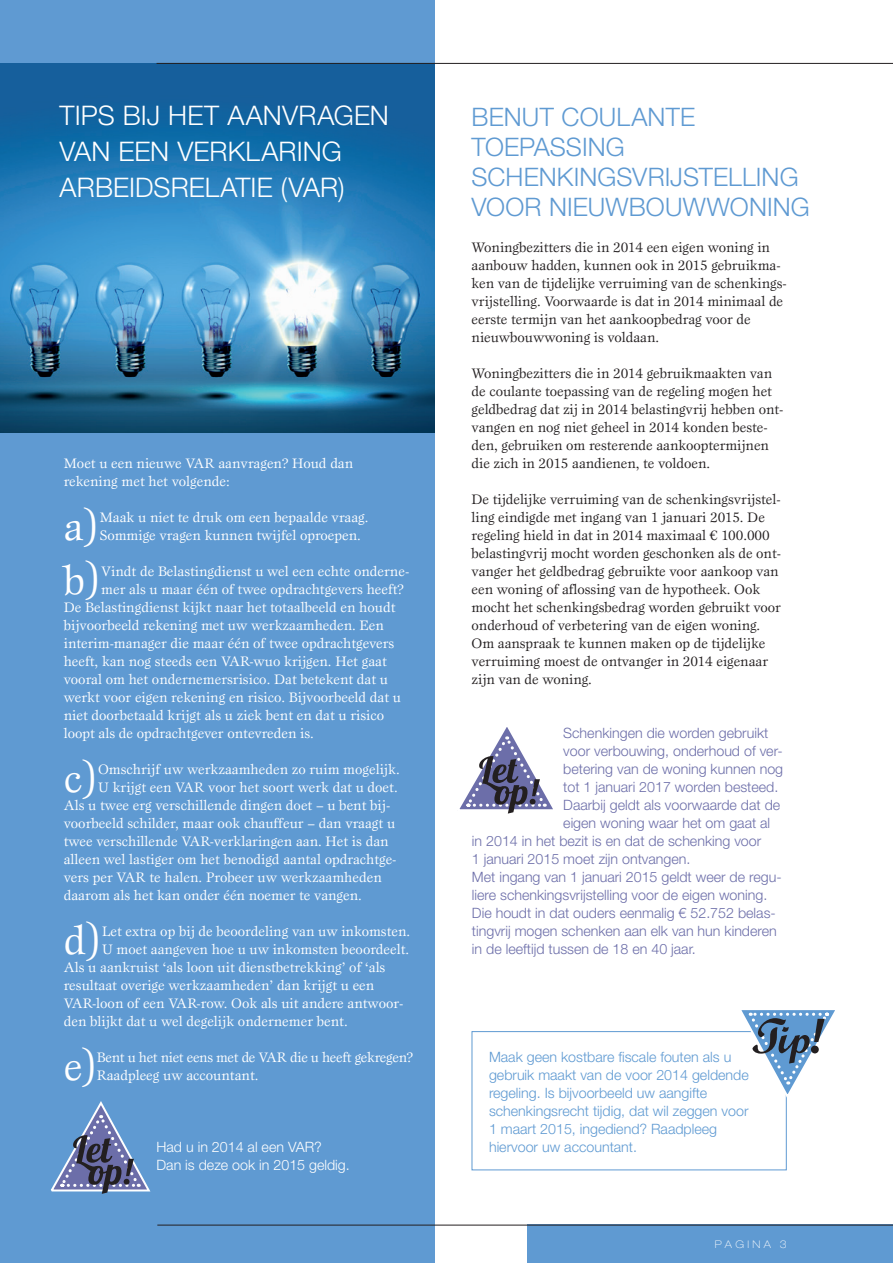
<style>
.page{position:relative;width:893px;height:1263px;background:#fff}
.page>*{position:absolute;margin:0;border:0;box-sizing:border-box;transform-origin:0 0}
.t1{font:41.25px "Esprit Std";color:#fff}
.t2{font:300 27px/36px "Helvetica Neue LT Std";letter-spacing:.005em;color:#fff}
.t3{font:300 25.5px/30px "Helvetica Neue LT Std";letter-spacing:.005em;color:#5f9ad2}
.t4{font:14.25px/18px "Esprit Std";color:#fff}
.t5{font:14.25px/18px "Esprit Std";letter-spacing:-.005em;color:#231f20}
.t6{font:300 14.25px "Helvetica Neue LT Std";color:#6c6ea9}
.t7{font:300 14.25px/18px "Helvetica Neue LT Std";color:#5f9ad2}
.t8{font:14.25px/18px "Esprit Std";letter-spacing:-.02em;color:#fff}
.t9{font:300 14.25px/18px "Helvetica Neue LT Std";color:#fff}
.t10{font:100 expanded 10.5px "Helvetica Neue LT Std";letter-spacing:.315em;color:#fff}
</style>
<div class="page">
<div style="left:0;top:0;width:435px;height:1263px;background:#5f9ad2"></div>
<svg style="left:51px;top:1101px;width:100px;height:93px"></svg>
<div style="left:472px;top:1031px;width:315px;height:139px;border:1px solid #5f9ad2"></div>
<svg style="left:736px;top:1010px;width:99px;height:91px"></svg>
<img style="left:0;top:63px;width:435px;height:369px">
<div style="left:528px;top:1225px;width:365px;height:38px;background:#5f9ad2"></div>
<hr style="left:157px;top:1225px;width:736px;height:1px;background:#231f20">
<hr style="left:157px;top:63px;width:736px;height:1px;background:#231f20">
<svg style="left:459px;top:727px;width:94px;height:86px"></svg>
<h2 class="t2" style="left:60px;top:96px;width:331px">TIPS BIJ HET AANVRAGEN<br>VAN EEN VERKLARING<br>ARBEIDSRELATIE (VAR)</h2>
<p class="t4" style="left:64px;top:454px;width:291px">Moet u een nieuwe VAR aanvragen? Houd dan rekening met het volgende:</p>
<h1 class="t1" style="left:64px;top:501px;width:37px">a)</h1>
<p class="t4" style="left:100px;top:508px;width:270px">Maak u niet te druk om een bepaalde vraag.<br>Sommige vragen kunnen twijfel oproepen.</p>
<h1 class="t1" style="left:64px;top:554px;width:39px">b)</h1>
<p class="t4" style="left:101px;top:562px;width:309px">Vindt de Belastingdienst u wel een echte onderne-</p>
<p class="t4" style="left:101px;top:580px;width:304px">mer als u maar één of twee opdrachtgevers heeft?</p>
<p class="t4" style="left:64px;top:598px;width:333px">De Belastingdienst kijkt naar het totaalbeeld en houdt</p>
<p class="t4" style="left:64px;top:616px;width:322px">bijvoorbeeld rekening met uw werkzaamheden. Een</p>
<p class="t4" style="left:64px;top:634px;width:332px">interim-manager die maar één of twee opdrachtgevers</p>
<p class="t4" style="left:64px;top:652px;width:324px">heeft, kan nog steeds een VAR-wuo krijgen. Het gaat</p>
<p class="t4" style="left:64px;top:670px;width:326px">vooral om het ondernemersrisico. Dat betekent dat u</p>
<p class="t4" style="left:64px;top:688px;width:339px">werkt voor eigen rekening en risico. Bijvoorbeeld dat u</p>
<p class="t4" style="left:64px;top:706px;width:322px">niet doorbetaald krijgt als u ziek bent en dat u risico</p>
<p class="t4" style="left:64px;top:724px;width:252px">loopt als de opdrachtgever ontevreden is.</p>
<h1 class="t1" style="left:64px;top:753px;width:36px">c)</h1>
<p class="t4" style="left:98px;top:760px;width:303px">Omschrijf uw werkzaamheden zo ruim mogelijk.</p>
<p class="t4" style="left:98px;top:778px;width:301px">U krijgt een VAR voor het soort werk dat u doet.</p>
<p class="t4" style="left:64px;top:796px;width:328px">Als u twee erg verschillende dingen doet – u bent bij-</p>
<p class="t4" style="left:64px;top:814px;width:333px">voorbeeld schilder, maar ook chauffeur – dan vraagt u</p>
<p class="t4" style="left:64px;top:832px;width:326px">twee verschillende VAR-verklaringen aan. Het is dan</p>
<p class="t4" style="left:64px;top:850px;width:334px">alleen wel lastiger om het benodigd aantal opdrachtge-</p>
<p class="t4" style="left:64px;top:868px;width:319px">vers per VAR te halen. Probeer uw werkzaamheden</p>
<p class="t4" style="left:64px;top:886px;width:300px">daarom als het kan onder één noemer te vangen.</p>
<h1 class="t1" style="left:64px;top:915px;width:40px">d)</h1>
<p class="t4" style="left:102px;top:922px;width:310px">Let extra op bij de beoordeling van uw inkomsten.</p>
<p class="t4" style="left:102px;top:940px;width:309px">U moet aangeven hoe u uw inkomsten beoordeelt.</p>
<p class="t4" style="left:64px;top:958px;width:323px">Als u aankruist ‘als loon uit dienstbetrekking’ of ‘als</p>
<p class="t4" style="left:64px;top:976px;width:312px">resultaat overige werkzaamheden’ dan krijgt u een</p>
<p class="t4" style="left:64px;top:994px;width:341px">VAR-loon of een VAR-row. Ook als uit andere antwoor-</p>
<p class="t4" style="left:64px;top:1012px;width:285px">den blijkt dat u wel degelijk ondernemer bent.</p>
<h1 class="t1" style="left:64px;top:1041px;width:35px">e)</h1>
<p class="t8" style="left:97px;top:1048px;width:318px">Bent u het niet eens met de VAR die u heeft gekregen?<br>Raadpleeg uw accountant.</p>
<p class="t9" style="left:157px;top:1138px;width:195px">Had u in 2014 al een VAR?<br>Dan is deze ook in 2015 geldig.</p>
<h3 class="t3" style="left:472px;top:102px;width:340px">BENUT COULANTE<br>TOEPASSING<br>SCHENKINGSVRIJSTELLING<br>VOOR NIEUWBOUWWONING</h3>
<p class="t5" style="left:472px;top:238px;width:317px">Woningbezitters die in 2014 een eigen woning in aanbouw hadden, kunnen ook in 2015 gebruikma&shy;ken van de tijdelijke verruiming van de schenkings&shy;vrijstelling. Voorwaarde is dat in 2014 minimaal de eerste termijn van het aankoopbedrag voor de nieuwbouwwoning is voldaan.</p>
<p class="t5" style="left:472px;top:364px;width:313px">Woningbezitters die in 2014 gebruikmaakten van de coulante toepassing van de regeling mogen het geldbedrag dat zij in 2014 belastingvrij hebben ont&shy;vangen en nog niet geheel in 2014 konden beste&shy;den, gebruiken om resterende aankooptermijnen die zich in 2015 aandienen, te voldoen.</p>
<p class="t5" style="left:472px;top:490px;width:311px">De tijdelijke verruiming van de schenkingsvrijstel&shy;ling eindigde met ingang van 1 januari 2015. De regeling hield in dat in 2014 maximaal € 100.000 belastingvrij mocht worden geschonken als de ont&shy;vanger het geldbedrag gebruikte voor aankoop van een woning of aflossing van de hypotheek. Ook mocht het schenkingsbedrag worden gebruikt voor onderhoud of verbetering van de eigen woning.<br>Om aanspraak te kunnen maken op de tijdelijke verruiming moest de ontvanger in 2014 eigenaar zijn van de woning.</p>
<p class="t6" style="left:563px;top:724px;width:207px">Schenkingen die worden gebruikt</p>
<p class="t6" style="left:563px;top:742px;width:221px">voor verbouwing, onderhoud of ver-</p>
<p class="t6" style="left:563px;top:760px;width:221px">betering van de woning kunnen nog</p>
<p class="t6" style="left:563px;top:778px;width:217px">tot 1 januari 2017 worden besteed.</p>
<p class="t6" style="left:563px;top:796px;width:218px">Daarbij geldt als voorwaarde dat de</p>
<p class="t6" style="left:563px;top:814px;width:208px">eigen woning waar het om gaat al</p>
<p class="t6" style="left:472px;top:832px;width:291px">in 2014 in het bezit is en dat de schenking voor</p>
<p class="t6" style="left:472px;top:850px;width:220px">1 januari 2015 moet zijn ontvangen.</p>
<p class="t6" style="left:472px;top:868px;width:311px">Met ingang van 1 januari 2015 geldt weer de regu-</p>
<p class="t6" style="left:472px;top:886px;width:297px">liere schenkingsvrijstelling voor de eigen woning.</p>
<p class="t6" style="left:472px;top:904px;width:305px">Die houdt in dat ouders eenmalig € 52.752 belas-</p>
<p class="t6" style="left:472px;top:922px;width:306px">tingvrij mogen schenken aan elk van hun kinderen</p>
<p class="t6" style="left:472px;top:940px;width:225px">in de leeftijd tussen de 18 en 40 jaar.</p>
<p class="t7" style="left:489px;top:1048px;width:261px">Maak geen kostbare fiscale fouten als u gebruik maakt van de voor 2014 geldende regeling. Is bijvoorbeeld uw aangifte schenkingsrecht tijdig, dat wil zeggen voor 1 maart 2015, ingediend? Raadpleeg hiervoor uw accountant.</p>
<p class="t10" style="left:715px;top:1237px;width:73px">PAGINA 3</p>
</div>
